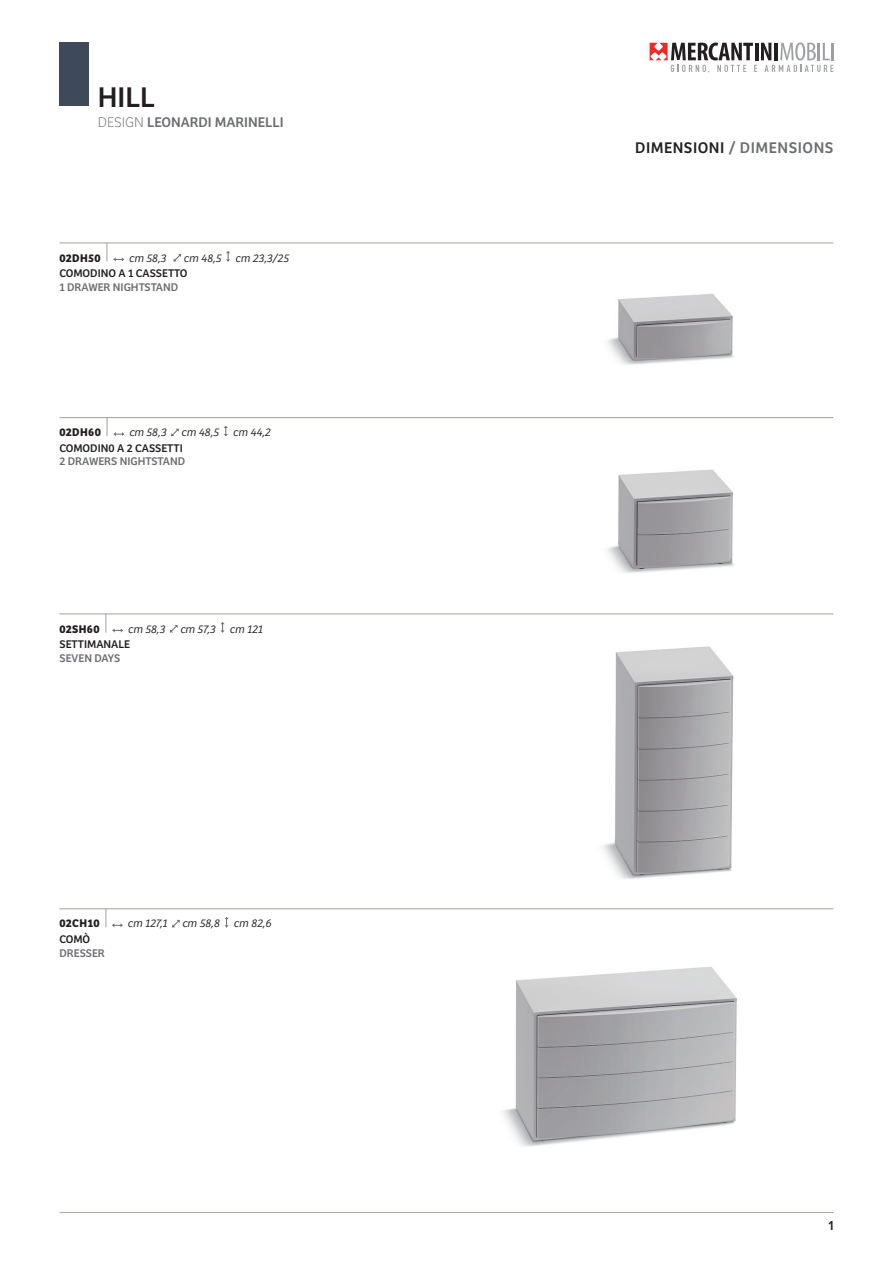
<style>
.page{position:relative;width:893px;height:1263px;background:#fff}
.page>*{position:absolute;margin:0;border:0;box-sizing:border-box;transform-origin:0 0}
.t1{font:29.55px "Bree";color:#231f20}
.t2{font:16.05px "Bree";letter-spacing:.03em;color:#6c6d70}
.t3{font:14.55px "Bree";color:#6c6d70}
.t4{font:600 13.5px "Proxima Nova";color:#231f20}
.t5{font:11.55px/13.5px "Bree";color:#231f20}
.t6{font:italic 300 11.55px "Bree";color:#231f20}
.t7{font:700 11.55px "Bree";letter-spacing:.03em;color:#231f20}
.t8{font:11.55px/13.5px "Bree";color:#6c6d70}
.s1{font-weight:100}
.s2{color:#6c6d70}
.s3{color:#231f20}
</style>
<div class="page">
<svg style="left:650px;top:43px;width:183px;height:30px"></svg>
<hr style="left:60px;top:1212px;width:773px;height:1px;background:#a6a69f">
<svg style="left:106px;top:243px;width:1px;height:18px"></svg>
<svg style="left:114px;top:257px;width:10px;height:4px"></svg>
<svg style="left:173px;top:254px;width:9px;height:8px"></svg>
<svg style="left:226px;top:251px;width:4px;height:10px"></svg>
<hr style="left:60px;top:242px;width:773px;height:1px;background:#a6a69f">
<svg style="left:105px;top:614px;width:1px;height:18px"></svg>
<svg style="left:113px;top:628px;width:10px;height:4px"></svg>
<svg style="left:170px;top:625px;width:8px;height:8px"></svg>
<svg style="left:220px;top:622px;width:5px;height:10px"></svg>
<hr style="left:60px;top:613px;width:773px;height:1px;background:#a6a69f">
<svg style="left:105px;top:909px;width:1px;height:18px"></svg>
<svg style="left:112px;top:923px;width:11px;height:4px"></svg>
<svg style="left:172px;top:919px;width:8px;height:9px"></svg>
<svg style="left:224px;top:917px;width:5px;height:10px"></svg>
<hr style="left:60px;top:908px;width:773px;height:1px;background:#a6a69f">
<svg style="left:107px;top:418px;width:1px;height:18px"></svg>
<svg style="left:114px;top:432px;width:10px;height:4px"></svg>
<svg style="left:171px;top:428px;width:8px;height:9px"></svg>
<svg style="left:224px;top:426px;width:4px;height:10px"></svg>
<hr style="left:60px;top:417px;width:773px;height:1px;background:#a6a69f">
<div style="left:60px;top:43px;width:29px;height:63px;background:#3e4959"></div>
<img style="left:503px;top:966px;width:234px;height:180px">
<img style="left:607px;top:294px;width:127px;height:71px">
<img style="left:607px;top:469px;width:127px;height:104px">
<img style="left:602px;top:646px;width:132px;height:233px">
<p class="t1" style="left:98px;top:80px;width:59px">HILL</p>
<p class="t3" style="left:98px;top:114px;width:187px"><span class="s1">DESIGN</span> LEONARDI MARINELLI</p>
<p class="t7" style="left:60px;top:251px;width:43px">02DH50</p>
<p class="t6" style="left:129px;top:251px;width:39px">cm 58,3</p>
<p class="t6" style="left:184px;top:251px;width:107px">cm 48,5 cm 23,3/25</p>
<p class="t5" style="left:60px;top:267px;width:129px">COMODINO A 1 CASSETTO<br><span class="s2">1 DRAWER NIGHTSTAND</span></p>
<p class="t7" style="left:60px;top:425px;width:43px">02DH60</p>
<p class="t6" style="left:129px;top:426px;width:39px">cm 58,3</p>
<p class="t6" style="left:181px;top:426px;width:91px">cm 48,5 cm 44,2</p>
<p class="t5" style="left:60px;top:441px;width:127px">COMODIN0 A 2 CASSETTI<br><span class="s2">2 DRAWERS NIGHTSTAND</span></p>
<p class="t7" style="left:60px;top:622px;width:42px">02SH60</p>
<p class="t6" style="left:128px;top:622px;width:39px">cm 58,3</p>
<p class="t6" style="left:180px;top:622px;width:84px">cm 57,3 cm 121</p>
<p class="t5" style="left:60px;top:638px;width:72px">SETTIMANALE<br><span class="s2">SEVEN DAYS</span></p>
<p class="t7" style="left:60px;top:916px;width:42px">02CH10</p>
<p class="t6" style="left:128px;top:917px;width:41px">cm 127,1</p>
<p class="t6" style="left:182px;top:917px;width:91px">cm 58,8 cm 82,6</p>
<p class="t8" style="left:60px;top:933px;width:47px"><span class="s3">COMÒ<br></span>DRESSER</p>
<p class="t2" style="left:635px;top:138px;width:200px"><span class="s3">DIMENSIONI</span> / DIMENSIONS</p>
<p class="t4" style="left:828px;top:1218px;width:7px">1</p>
</div>
